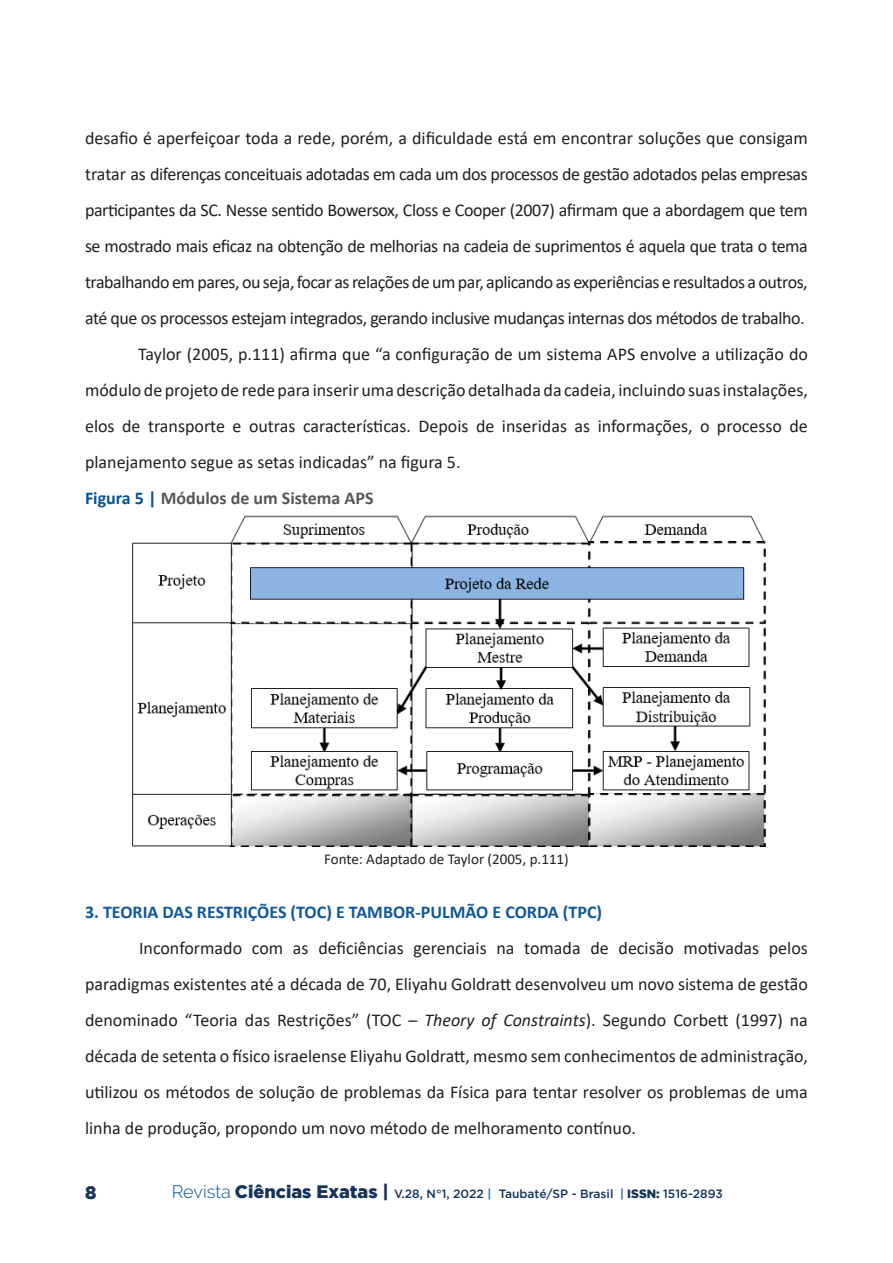
<style>
.page{position:relative;width:893px;height:1263px;background:#fff}
.page>*{position:absolute;margin:0;border:0;box-sizing:border-box;transform-origin:0 0}
.Texto{font:18px/36px "Calibri";color:#231f20;text-align:justify}
.t1{font:700 18px "Calibri";color:#10589b}
.Body_Text{font:700 18px "Calibri";color:#575756}
.t2{font:900 18px "Gotham";color:#16335b}
.t3{font:15px "Calibri";color:#231f20}
.t4{font:500 12px "Gotham";color:#16335b}
.s1{color:#045295}
.s2{font-style:italic}
.s3{font-family:"Raleway";font-weight:300;font-size:18px;color:#045295}
.s4{font-weight:900;font-size:18px}
.s5{color:#10589b}
.s6{font-weight:900}
</style>
<div class="page">
<img style="left:132px;top:516px;width:634px;height:330px">
<p class="Texto" style="left:85px;top:120px;width:724px">desafio é aperfeiçoar toda a rede, porém, a dificuldade está em encontrar soluções que consigam tratar as diferenças conceituais adotadas em cada um dos processos de gestão adotados pelas empresas participantes da SC. Nesse sentido Bowersox, Closs e Cooper (2007) afirmam que a abordagem que tem se mostrado mais eficaz na obtenção de melhorias na cadeia de suprimentos é aquela que trata o tema trabalhando em pares, ou seja, focar as relações de um par, aplicando as experiências e resultados a outros, até que os processos estejam integrados, gerando inclusive mudanças internas dos métodos de trabalho.</p>
<p class="Texto" style="left:85px;top:336px;width:724px;text-indent:53px">Taylor (2005, p.111) afirma que “a configuração de um sistema APS envolve a utilização do módulo de projeto de rede para inserir uma descrição detalhada da cadeia, incluindo suas instalações, elos de transporte e outras características. Depois de inseridas as informações, o processo de planejamento segue as setas indicadas” na figura 5.</p>
<p class="Body_Text" style="left:85px;top:485px;width:290px"><span class="s1">Figura 5 |</span> Módulos de um Sistema APS</p>
<p class="t3" style="left:324px;top:849px;width:246px">Fonte: Adaptado de Taylor (2005, p.111)</p>
<p class="t1" style="left:85px;top:899px;width:519px">3. TEORIA DAS RESTRIÇÕES (TOC) E TAMBOR-PULMÃO E CORDA (TPC)</p>
<p class="Texto" style="left:85px;top:930px;width:724px;text-indent:54px">Inconformado com as deficiências gerenciais na tomada de decisão motivadas pelos paradigmas existentes até a década de 70, Eliyahu Goldratt desenvolveu um novo sistema de gestão denominado “Teoria das Restrições” (TOC – <span class="s2">Theory of Constraints</span>). Segundo Corbett (1997) na década de setenta o físico israelense Eliyahu Goldratt, mesmo sem conhecimentos de administração, utilizou os métodos de solução de problemas da Física para tentar resolver os problemas de uma linha de produção, propondo um novo método de melhoramento contínuo.</p>
<p class="t2" style="left:85px;top:1182px;width:13px">8</p>
<p class="t4" style="left:172px;top:1186px;width:552px"><span class="s3">Revista</span> <span class="s4">Ciências Exatas |</span> V.28, N°1, 2022 <span class="s5">|</span> Taubaté/SP - Brasil <span class="s5">|</span> <span class="s6">ISSN:</span> 1516-2893</p>
</div>
